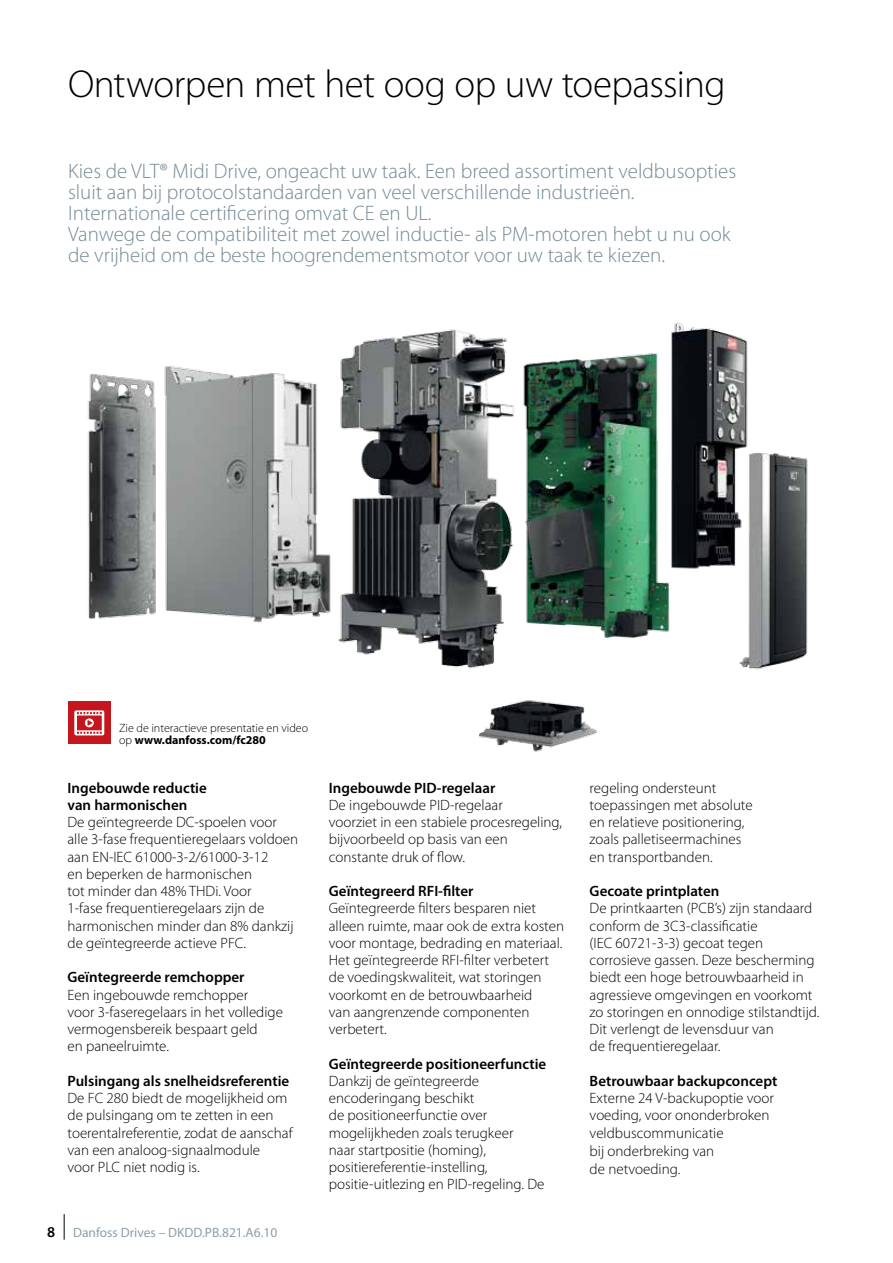
<style>
.page{position:relative;width:893px;height:1263px;background:#fff}
.page>*{position:absolute;margin:0;border:0;box-sizing:border-box;transform-origin:0 0}
.t1{font:300 39px "Myriad Pro";letter-spacing:-.015em;color:#000}
.t2{font:300 21px/21px "Myriad Pro";color:#748a96}
.t3{font:300 15px/17.2px "Myriad Pro";color:#000}
.t4{font:600 15px/17.2px "Myriad Pro";color:#000}
.t5{font:13.5px "Myriad Pro";color:#8b9faa}
.t6{font:300 12px/12px "Myriad Pro";color:#000}
.s1{font-weight:700}
.s2{font-weight:600;font-size:15px;color:#000}
</style>
<div class="page">
<img style="left:68px;top:322px;width:740px;height:430px">
<div style="left:68px;top:702px;width:43px;height:42px;background:#c4161c"></div>
<svg style="left:74px;top:710px;width:30px;height:25px"></svg>
<svg style="left:64px;top:1214px;width:1px;height:25px"></svg>
<h1 class="t1" style="left:68px;top:61px;width:659px">Ontworpen met het oog op uw toepassing</h1>
<p class="t2" style="left:68px;top:160px;width:670px">Kies de VLT® Midi Drive, ongeacht uw taak. Een breed assortiment veldbusopties sluit aan bij protocolstandaarden van veel verschillende industrieën.<br>Internationale certificering omvat CE en UL.<br>Vanwege de compatibiliteit met zowel inductie- als PM-motoren hebt u nu ook de vrijheid om de beste hoogrendementsmotor voor uw taak te kiezen.</p>
<p class="t6" style="left:119px;top:722px;width:191px">Zie de interactieve presentatie en video op <span class="s1">www.danfoss.com/fc280</span></p>
<p class="t4" style="left:68px;top:779px;width:141px">Ingebouwde reductie van harmonischen</p>
<p class="t3" style="left:68px;top:813px;width:232px">De geïntegreerde DC-spoelen voor alle 3-fase frequentieregelaars voldoen aan EN-IEC 61000-3-2/61000-3-12<br>en beperken de harmonischen<br>tot minder dan 48% THDi. Voor<br>1-fase frequentieregelaars zijn de harmonischen minder dan 8% dankzij de geïntegreerde actieve PFC.</p>
<p class="t4" style="left:68px;top:968px;width:179px">Geïntegreerde remchopper</p>
<p class="t3" style="left:68px;top:986px;width:217px">Een ingebouwde remchopper<br>voor 3-faseregelaars in het volledige vermogensbereik bespaart geld<br>en paneelruimte.</p>
<p class="t4" style="left:68px;top:1072px;width:223px">Pulsingang als snelheidsreferentie</p>
<p class="t3" style="left:68px;top:1089px;width:227px">De FC 280 biedt de mogelijkheid om de pulsingang om te zetten in een toerentalreferentie, zodat de aanschaf van een analoog-signaalmodule<br>voor PLC niet nodig is.</p>
<p class="t5" style="left:47px;top:1224px;width:232px"><span class="s2">8</span> Danfoss Drives – DKDD.PB.821.A6.10</p>
<p class="t4" style="left:329px;top:779px;width:168px">Ingebouwde PID-regelaar</p>
<p class="t3" style="left:329px;top:796px;width:235px">De ingebouwde PID-regelaar<br>voorziet in een stabiele procesregeling, bijvoorbeeld op basis van een constante druk of flow.</p>
<p class="t4" style="left:329px;top:882px;width:146px">Geïntegreerd RFI-filter</p>
<p class="t3" style="left:329px;top:900px;width:237px">Geïntegreerde filters besparen niet alleen ruimte, maar ook de extra kosten voor montage, bedrading en materiaal.<br>Het geïntegreerde RFI-filter verbetert de voedingskwaliteit, wat storingen voorkomt en de betrouwbaarheid<br>van aangrenzende componenten verbetert.</p>
<p class="t4" style="left:329px;top:1055px;width:219px">Geïntegreerde positioneerfunctie</p>
<p class="t3" style="left:329px;top:1072px;width:217px">Dankzij de geïntegreerde encoderingang beschikt<br>de positioneerfunctie over mogelijkheden zoals terugkeer<br>naar startpositie (homing), positiereferentie-instelling, positie-uitlezing en PID-regeling. De</p>
<p class="t3" style="left:590px;top:779px;width:165px">regeling ondersteunt toepassingen met absolute en relatieve positionering, zoals palletiseermachines en transportbanden.</p>
<p class="t4" style="left:590px;top:882px;width:131px">Gecoate printplaten</p>
<p class="t3" style="left:590px;top:900px;width:231px">De printkaarten (PCB’s) zijn standaard conform de 3C3-classificatie<br>(IEC 60721-3-3) gecoat tegen corrosieve gassen. Deze bescherming biedt een hoge betrouwbaarheid in agressieve omgevingen en voorkomt zo storingen en onnodige stilstandtijd.<br>Dit verlengt de levensduur van<br>de frequentieregelaar.</p>
<p class="t4" style="left:590px;top:1072px;width:189px">Betrouwbaar backupconcept</p>
<p class="t3" style="left:590px;top:1089px;width:186px;line-height:17.9px">Externe 24 V-backupoptie voor voeding, voor ononderbroken veldbuscommunicatie<br>bij onderbreking van<br>de netvoeding.</p>
</div>
